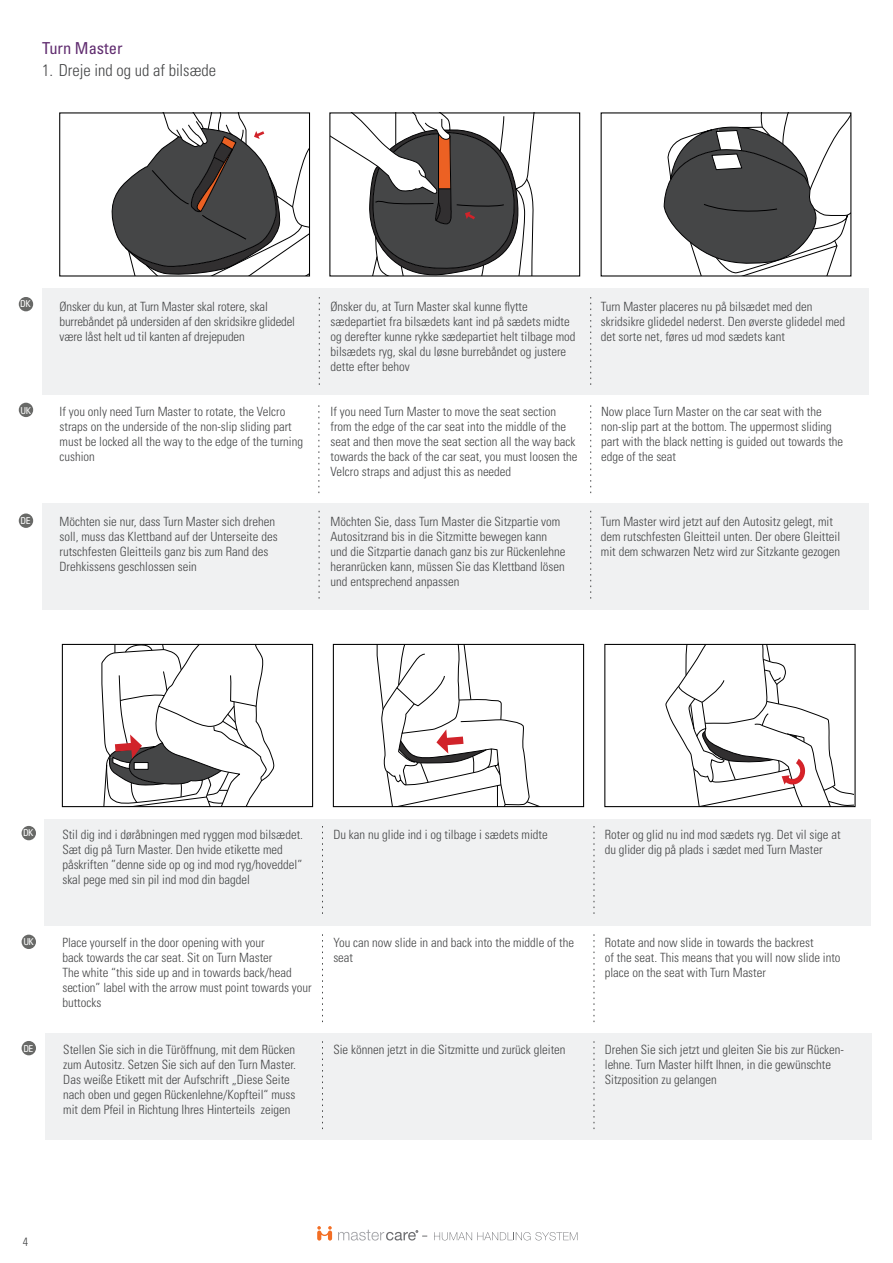
<style>
.page{position:relative;width:893px;height:1263px;background:#fff}
.page>*{position:absolute;margin:0;border:0;box-sizing:border-box;transform-origin:0 0}
.t1{font:300 condensed 16.5px "Univers LT Std";color:#454647}
.t2{font:condensed 16.5px "Univers LT Std";color:#602c6f}
.t3{font:300 condensed 12.75px/15px "Univers LT Std";color:#454647}
.t4{font:300 condensed 12px "Univers LT Std";color:#454647}
.t5{font:condensed 9.6px "Univers LT Std";letter-spacing:-.08em;color:#fff}
</style>
<div class="page">
<svg style="left:317px;top:1226px;width:15px;height:14px"></svg>
<svg style="left:434px;top:1232px;width:143px;height:8px"></svg>
<svg style="left:338px;top:1230px;width:89px;height:10px"></svg>
<div style="left:42px;top:503px;width:826px;height:106px;background:#f0f1f2"></div>
<div style="left:42px;top:289px;width:826px;height:106px;background:#f0f1f2"></div>
<svg style="left:319px;top:297px;width:1px;height:88px"></svg>
<svg style="left:590px;top:297px;width:1px;height:88px"></svg>
<svg style="left:319px;top:405px;width:1px;height:88px"></svg>
<svg style="left:590px;top:405px;width:1px;height:89px"></svg>
<svg style="left:319px;top:511px;width:1px;height:88px"></svg>
<svg style="left:590px;top:511px;width:1px;height:88px"></svg>
<div style="left:19px;top:297px;width:14px;height:14px;background:#686967;border-radius:50%"></div>
<div style="left:19px;top:403px;width:14px;height:14px;background:#686967;border-radius:50%"></div>
<div style="left:19px;top:513px;width:14px;height:15px;background:#686967;border-radius:50%"></div>
<div style="left:59px;top:112px;width:251px;height:164px;border:1px solid #000"></div>
<div style="left:329px;top:112px;width:251px;height:164px;border:1px solid #000"></div>
<svg style="left:663px;top:114px;width:186px;height:160px"></svg>
<svg style="left:330px;top:113px;width:206px;height:163px"></svg>
<svg style="left:108px;top:113px;width:201px;height:163px"></svg>
<div style="left:45px;top:819px;width:826px;height:106px;background:#f0f1f2"></div>
<div style="left:45px;top:1033px;width:826px;height:107px;background:#f0f1f2"></div>
<div style="left:22px;top:826px;width:14px;height:14px;background:#686967;border-radius:50%"></div>
<div style="left:22px;top:935px;width:14px;height:14px;background:#686967;border-radius:50%"></div>
<div style="left:22px;top:1041px;width:14px;height:14px;background:#686967;border-radius:50%"></div>
<svg style="left:322px;top:826px;width:1px;height:88px"></svg>
<svg style="left:594px;top:826px;width:1px;height:88px"></svg>
<svg style="left:322px;top:934px;width:1px;height:89px"></svg>
<svg style="left:594px;top:934px;width:1px;height:89px"></svg>
<svg style="left:322px;top:1041px;width:1px;height:89px"></svg>
<svg style="left:594px;top:1041px;width:1px;height:88px"></svg>
<div style="left:62px;top:644px;width:251px;height:163px;border:1px solid #000"></div>
<div style="left:333px;top:644px;width:251px;height:163px;border:1px solid #000"></div>
<svg style="left:665px;top:644px;width:189px;height:163px"></svg>
<svg style="left:101px;top:644px;width:173px;height:163px"></svg>
<svg style="left:376px;top:644px;width:165px;height:163px"></svg>
<p class="t2" style="left:42px;top:38px;width:82px">Turn Master</p>
<p class="t1" style="left:42px;top:61px;width:176px">1. Dreje ind og ud af bilsæde</p>
<p class="t5" style="left:20px;top:298px;width:12px">DK</p>
<p class="t5" style="left:21px;top:404px;width:12px">UK</p>
<p class="t3" style="left:60px;top:299px;width:237px">Ønsker du kun, at Turn Master skal rotere, skal burrebåndet på undersiden af den skridsikre glidedel være låst helt ud til kanten af drejepuden</p>
<p class="t3" style="left:60px;top:404px;width:245px">If you only need Turn Master to rotate, the Velcro straps on the underside of the non-slip sliding part must be locked all the way to the edge of the turning cushion</p>
<p class="t3" style="left:331px;top:299px;width:246px">Ønsker du, at Turn Master skal kunne flytte sædepartiet fra bilsædets kant ind på sædets midte og derefter kunne rykke sædepartiet helt tilbage mod bilsædets ryg, skal du løsne burrebåndet og justere dette efter behov</p>
<p class="t3" style="left:601px;top:299px;width:246px">Turn Master placeres nu på bilsædet med den skridsikre glidedel nederst. Den øverste glidedel med det sorte net, føres ud mod sædets kant</p>
<p class="t3" style="left:331px;top:404px;width:249px">If you need Turn Master to move the seat section from the edge of the car seat into the middle of the seat and then move the seat section all the way back towards the back of the car seat, you must loosen the Velcro straps and adjust this as needed</p>
<p class="t3" style="left:601px;top:404px;width:244px">Now place Turn Master on the car seat with the non-slip part at the bottom. The uppermost sliding part with the black netting is guided out towards the edge of the seat</p>
<p class="t5" style="left:21px;top:515px;width:11px">DE</p>
<p class="t3" style="left:60px;top:514px;width:220px">Möchten sie nur, dass Turn Master sich drehen soll, muss das Klettband auf der Unterseite des rutschfesten Gleitteils ganz bis zum Rand des Drehkissens geschlossen sein</p>
<p class="t3" style="left:331px;top:514px;width:236px">Möchten Sie, dass Turn Master die Sitzpartie vom Autositzrand bis in die Sitzmitte bewegen kann und die Sitzpartie danach ganz bis zur Rückenlehne heranrücken kann, müssen Sie das Klettband lösen und entsprechend anpassen</p>
<p class="t3" style="left:601px;top:514px;width:241px">Turn Master wird jetzt auf den Autositz gelegt, mit dem rutschfesten Gleitteil unten. Der obere Gleitteil mit dem schwarzen Netz wird zur Sitzkante gezogen</p>
<p class="t5" style="left:23px;top:827px;width:12px">DK</p>
<p class="t5" style="left:23px;top:936px;width:12px">UK</p>
<p class="t3" style="left:62px;top:826px;width:242px">Stil dig ind i døråbningen med ryggen mod bilsædet.<br>Sæt dig på Turn Master. Den hvide etikette med påskriften ”denne side op og ind mod ryg/hoveddel” skal pege med sin pil ind mod din bagdel</p>
<p class="t3" style="left:333px;top:826px;width:216px">Du kan nu glide ind i og tilbage i sædets midte</p>
<p class="t3" style="left:605px;top:826px;width:237px">Roter og glid nu ind mod sædets ryg. Det vil sige at du glider dig på plads i sædet med Turn Master</p>
<p class="t3" style="left:62px;top:934px;width:251px">Place yourself in the door opening with your<br>back towards the car seat. Sit on Turn Master<br>The white “this side up and in towards back/head section” label with the arrow must point towards your buttocks</p>
<p class="t3" style="left:333px;top:934px;width:242px">You can now slide in and back into the middle of the seat</p>
<p class="t3" style="left:605px;top:934px;width:237px">Rotate and now slide in towards the backrest<br>of the seat. This means that you will now slide into place on the seat with Turn Master</p>
<p class="t5" style="left:23px;top:1042px;width:11px">DE</p>
<p class="t3" style="left:63px;top:1042px;width:234px">Stellen Sie sich in die Türöffnung, mit dem Rücken zum Autositz. Setzen Sie sich auf den Turn Master.<br>Das weiße Etikett mit der Aufschrift „Diese Seite nach oben und gegen Rückenlehne/Kopfteil“ muss mit dem Pfeil in Richtung Ihres Hinterteils zeigen</p>
<p class="t3" style="left:333px;top:1042px;width:234px">Sie können jetzt in die Sitzmitte und zurück gleiten</p>
<p class="t3" style="left:605px;top:1042px;width:241px">Drehen Sie sich jetzt und gleiten Sie bis zur Rücken&shy;lehne. Turn Master hilft Ihnen, in die gewünschte<br>Sitzposition zu gelangen</p>
<p class="t4" style="left:23px;top:1234px;width:7px">4</p>
</div>
